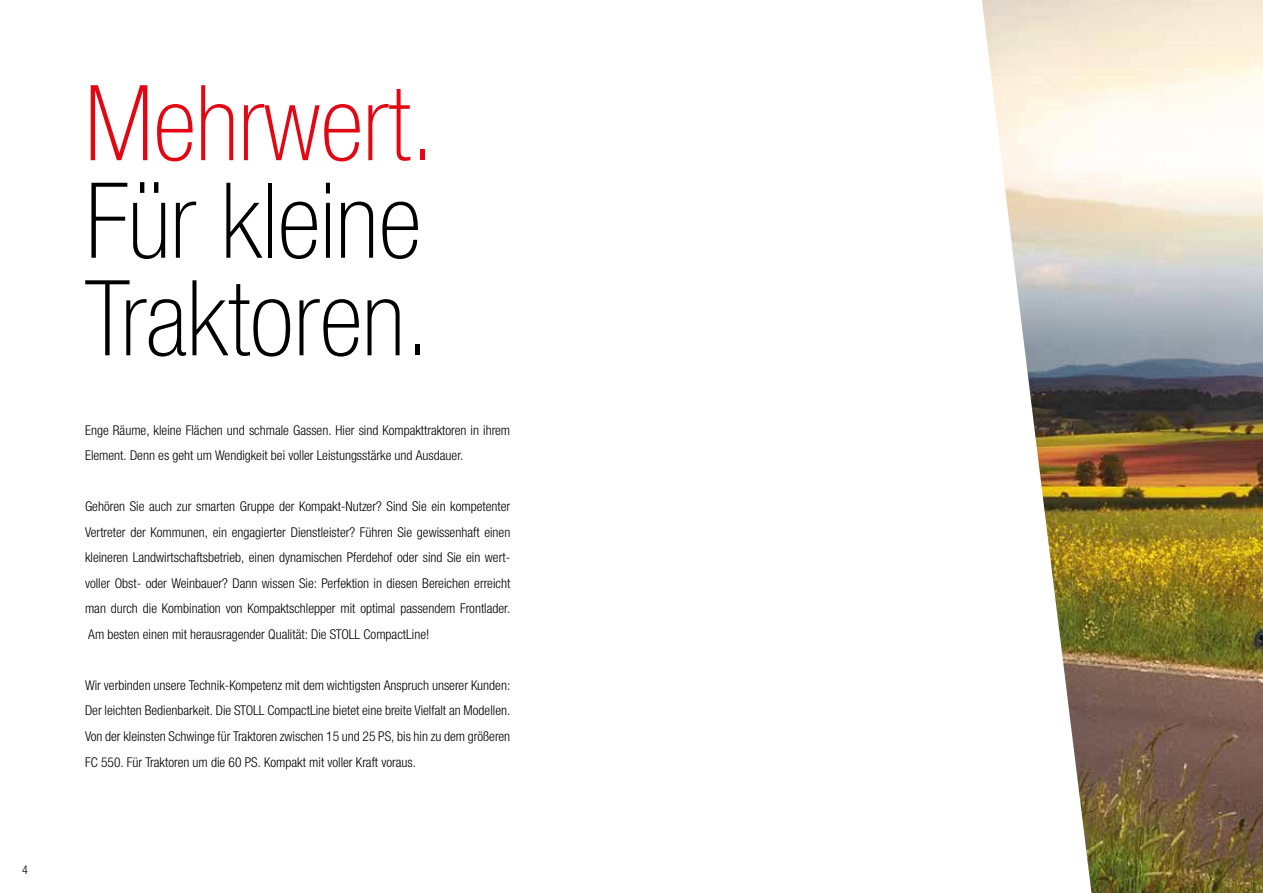
<style>
.page{position:relative;width:1263px;height:893px;background:#fff}
.page>*{position:absolute;margin:0;border:0;box-sizing:border-box;transform-origin:0 0}
.t1{font:100 condensed 105px/97.5px "Helvetica Neue";color:#000}
.t2{font:100 condensed 105px "Helvetica Neue";color:#e30613}
.t3{font:300 condensed 13.5px/25.5px "Helvetica Neue LTW1 G";color:#000;text-align:justify}
.t4{font:300 condensed 12px "Helvetica Neue LTW1 G";color:#000}
</style>
<div class="page">
<img style="left:982px;top:0;width:281px;height:893px">
<p class="t4" style="left:22px;top:863px;width:7px">4</p>
<h1 class="t2" style="left:85px;top:64px;width:351px">Mehrwert.</h1>
<h1 class="t1" style="left:85px;top:171px;width:347px">Für kleine<br>Traktoren.</h1>
<p class="t3" style="left:85px;top:418px;width:427px">Enge Räume, kleine Flächen und schmale Gassen. Hier sind Kompakttraktoren in ihrem<br>Element. Denn es geht um Wendigkeit bei voller Leistungsstärke und Ausdauer.</p>
<p class="t3" style="left:85px;top:494px;width:427px">Gehören Sie auch zur smarten Gruppe der Kompakt-Nutzer? Sind Sie ein kompetenter Vertreter der Kommunen, ein engagierter Dienstleister? Führen Sie gewissenhaft einen kleineren Landwirtschaftsbetrieb, einen dynamischen Pferdehof oder sind Sie ein wert&shy;voller Obst- oder Weinbauer? Dann wissen Sie: Perfektion in diesen Bereichen erreicht man durch die Kombination von Kompaktschlepper mit optimal passendem Frontlader.<br>Am besten einen mit herausragender Qualität: Die STOLL CompactLine!</p>
<p class="t3" style="left:85px;top:673px;width:427px">Wir verbinden unsere Technik-Kompetenz mit dem wichtigsten Anspruch unserer Kunden:<br>Der leichten Bedienbarkeit. Die STOLL CompactLine bietet eine breite Vielfalt an Modellen.<br>Von der kleinsten Schwinge für Traktoren zwischen 15 und 25 PS, bis hin zu dem größeren FC 550. Für Traktoren um die 60 PS. Kompakt mit voller Kraft voraus.</p>
</div>
